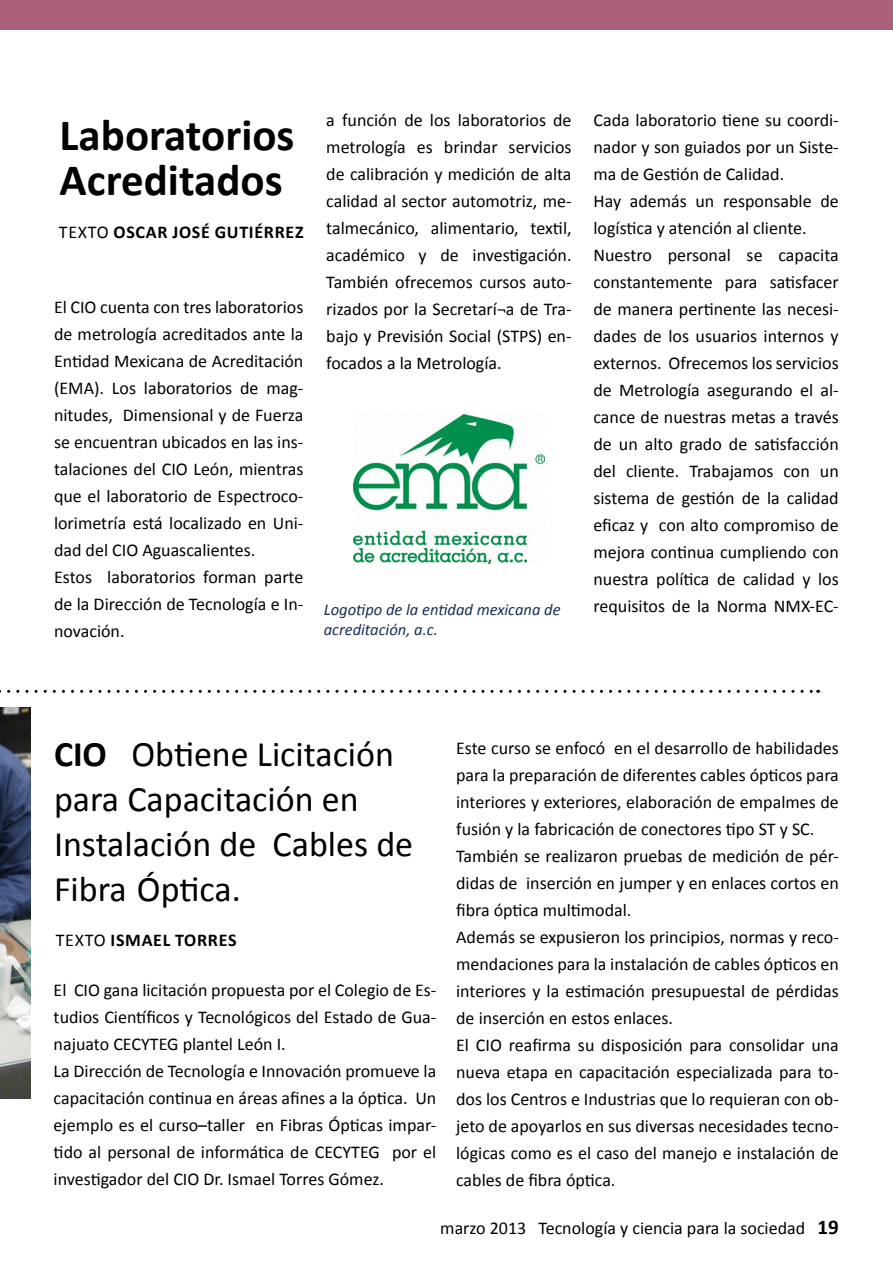
<style>
.page{position:relative;width:893px;height:1263px;background:#fff}
.page>*{position:absolute;margin:0;border:0;box-sizing:border-box;transform-origin:0 0}
.t1{font:700 45px/45px "Calibri";color:#000}
.t2{font:36px/45px "Calibri";color:#000}
.t3{font:18px/27px "Calibri";color:#000}
.t4{font:700 18px "Calibri";letter-spacing:.04em;color:#000}
.t5{font:italic 16.5px/19.8px "Calibri";color:#182e56}
.s1{font-weight:400}
.s2{font-weight:700}
.s3{font-weight:700;font-size:21px}
</style>
<div class="page">
<img style="left:0;top:708px;width:31px;height:390px">
<svg style="left:0;top:690px;width:819px;height:3px"></svg>
<img style="left:353px;top:415px;width:192px;height:148px">
<div style="left:0;top:0;width:893px;height:30px;background:#ac607b"></div>
<h1 class="t1" style="left:60px;top:112px;width:236px">Laboratorios<br>Acreditados</h1>
<p class="t4" style="left:59px;top:221px;width:236px"><span class="s1">Texto</span> Oscar José Gutiérrez</p>
<p class="t3" style="left:54px;top:293px;width:251px">El CIO cuenta con tres laboratorios de metrología acreditados ante la<br>Entidad Mexicana de Acreditación (EMA). Los laboratorios de mag&shy;nitudes, Dimensional y de Fuerza se encuentran ubicados en las ins&shy;talaciones del CIO León, mientras que el laboratorio de Espectroco&shy;lorimetría está localizado en Uni&shy;dad del CIO Aguascalientes.<br>Estos laboratorios forman parte de la Dirección de Tecnología e In&shy;novación.</p>
<p class="t3" style="left:326px;top:107px;width:247px;text-align:justify">a función de los laboratorios de metrología es brindar servicios de calibración y medición de alta calidad al sector automotriz, me&shy;talmecánico, alimentario, textil, académico y de investigación.<br>También ofrecemos cursos auto&shy;rizados por la Secretarí¬a de Tra&shy;bajo y Previsión Social (STPS) en&shy;focados a la Metrología.</p>
<p class="t3" style="left:593px;top:107px;width:247px">Cada laboratorio tiene su coordi&shy;nador y son guiados por un Siste&shy;ma de Gestión de Calidad.<br>Hay además un responsable de logística y atención al cliente.<br>N uestro personal se capacita constantemente para satisfacer de manera pertinente las necesi&shy;dades de los usuarios internos y externos. Ofrecemos los servicios de Metrología asegurando el al&shy;cance de nuestras metas a través de un alto grado de satisfacción del cliente. Trabajamos con un sistema de gestión de la calidad eficaz y con alto compromiso de mejora continua cumpliendo con nuestra política de calidad y los requisitos de la Norma N MX-EC-</p>
<p class="t5" style="left:324px;top:599px;width:238px">Logotipo de la entidad mexicana de acreditación, a.c.</p>
<h2 class="t2" style="left:54px;top:731px;width:361px"><span class="s2">CIO</span> Obtiene Licitación para Capacitación en<br>Instalación de Cables de<br>Fibra Óptica.</h2>
<p class="t3" style="left:56px;top:927px;width:66px">Texto <span class="s2">ISMA</span></p>
<p class="t4" style="left:153px;top:929px;width:34px">EL TORR</p>
<p class="t4" style="left:219px;top:929px;width:18px">ES</p>
<p class="t3" style="left:54px;top:976px;width:384px">El CIO gana licitación propuesta por el Colegio de Es&shy;tudios Científicos y Tecnológicos del Estado de Gua&shy;najuato CECYTEG plantel León I.<br>La Dirección de Tecnología e Innovación promueve la capacitación continua en áreas afines a la óptica. Un ejemplo es el curso–taller en Fibras Ópticas impar&shy;tido al personal de informática de CECYTEG por el investigador del CIO Dr. Ismael Torres Gómez.</p>
<p class="t3" style="left:456px;top:735px;width:384px">Este curso se enfocó en el desarrollo de habilidades para la preparación de diferentes cables ópticos para interiores y exteriores, elaboración de empalmes de fusión y la fabricación de conectores tipo ST y SC.<br>También se realizaron pruebas de medición de pér&shy;didas de inserción en jumper y en enlaces cortos en fibra óptica multimodal.<br>Además se expusieron los principios, normas y reco&shy;mendaciones para la instalación de cables ópticos en interiores y la estimación presupuestal de pérdidas de inserción en estos enlaces.<br>El CIO reafirma su disposición para consolidar una nueva etapa en capacitación especializada para to&shy;dos los Centros e Industrias que lo requieran con ob&shy;jeto de apoyarlos en sus diversas necesidades tecno&shy;lógicas como es el caso del manejo e instalación de cables de fibra óptica.</p>
<p class="t3" style="left:440px;top:1214px;width:400px">marzo 2013 Tecnología y ciencia para la sociedad <span class="s3">19</span></p>
</div>
